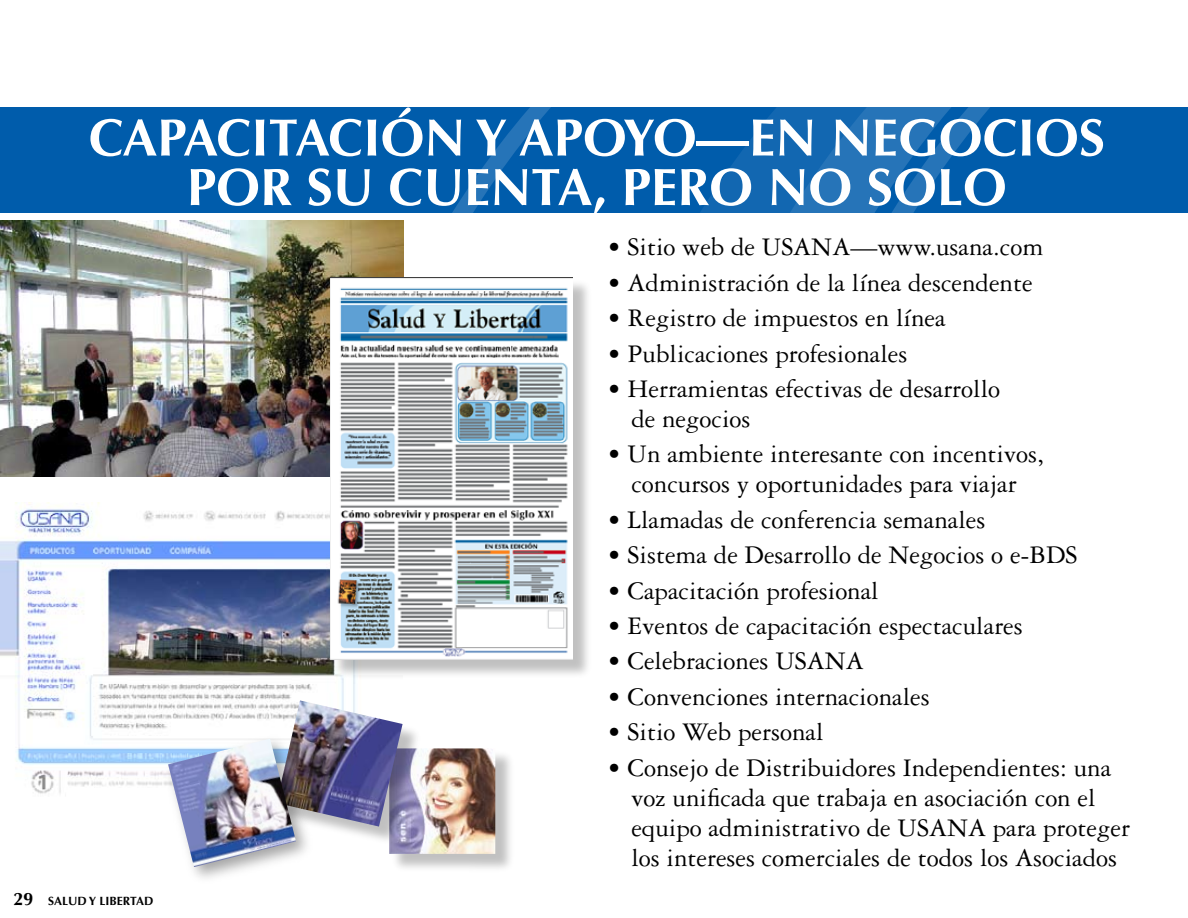
<style>
.page{position:relative;width:1188px;height:918px;background:#fff}
.page>*{position:absolute;margin:0;border:0;box-sizing:border-box;transform-origin:0 0}
.t1{font:700 52.5px/49.5px "Optima";color:#fff;text-align:center}
.t2{font:27px/30px "Garamond Three";color:#000}
.t3{font:700 12px "Optima";color:#000}
.s1{font-size:18px}
</style>
<div class="page">
<div style="left:0;top:108px;width:1188px;height:105px;background:#005cab"></div>
<svg style="left:452px;top:108px;width:537px;height:105px"></svg>
<img style="left:0;top:221px;width:403px;height:255px">
<img style="left:0;top:502px;width:356px;height:292px">
<div style="left:332px;top:279px;width:261px;height:401px;background:#000;opacity:.25"></div>
<img style="left:331px;top:277px;width:242px;height:382px">
<div style="left:391px;top:749px;width:125px;height:126px;background:#000;opacity:.25"></div>
<img style="left:389px;top:748px;width:106px;height:106px">
<div style="left:278px;top:702px;width:144px;height:144px;background:#000;opacity:.25"></div>
<img style="left:276px;top:700px;width:127px;height:127px">
<div style="left:161px;top:732px;width:155px;height:155px;background:#000;opacity:.35"></div>
<img style="left:168px;top:739px;width:128px;height:128px">
<h1 class="t1" style="left:89px;top:114px;width:1014px">CAPACITACIÓN Y APOYO—EN NEGOCIOS<br>POR SU CUENTA, PERO NO SOLO</h1>
<p class="t2" style="left:607px;top:232px;width:438px">• Sitio web de USANA—www.usana.com</p>
<p class="t2" style="left:607px;top:268px;width:427px">• Administración de la línea descendente</p>
<p class="t2" style="left:607px;top:303px;width:340px">• Registro de impuestos en línea</p>
<p class="t2" style="left:607px;top:339px;width:301px">• Publicaciones profesionales</p>
<p class="t2" style="left:631px;top:374px;width:370px;text-indent:-24px">• Herramientas efectivas de desarrollo de negocios</p>
<p class="t2" style="left:607px;top:439px;width:438px;text-align:center">• Un ambiente interesante con incentivos, concursos y oportunidades para viajar</p>
<p class="t2" style="left:607px;top:505px;width:380px">• Llamadas de conferencia semanales</p>
<p class="t2" style="left:607px;top:540px;width:472px">• Sistema de Desarrollo de Negocios o e-BDS</p>
<p class="t2" style="left:607px;top:576px;width:273px">• Capacitación profesional</p>
<p class="t2" style="left:607px;top:611px;width:417px">• Eventos de capacitación espectaculares</p>
<p class="t2" style="left:607px;top:646px;width:258px">• Celebraciones USANA</p>
<p class="t2" style="left:607px;top:682px;width:324px">• Convenciones internacionales</p>
<p class="t2" style="left:607px;top:717px;width:218px">• Sitio Web personal</p>
<p class="t2" style="left:631px;top:753px;width:500px;text-indent:-24px">• Consejo de Distribuidores Independientes: una voz unificada que trabaja en asociación con el equipo administrativo de USANA para proteger los intereses comerciales de todos los Asociados</p>
<p class="t3" style="left:14px;top:893px;width:141px"><span class="s1">29</span> SALUD Y LIBERTAD</p>
</div>
